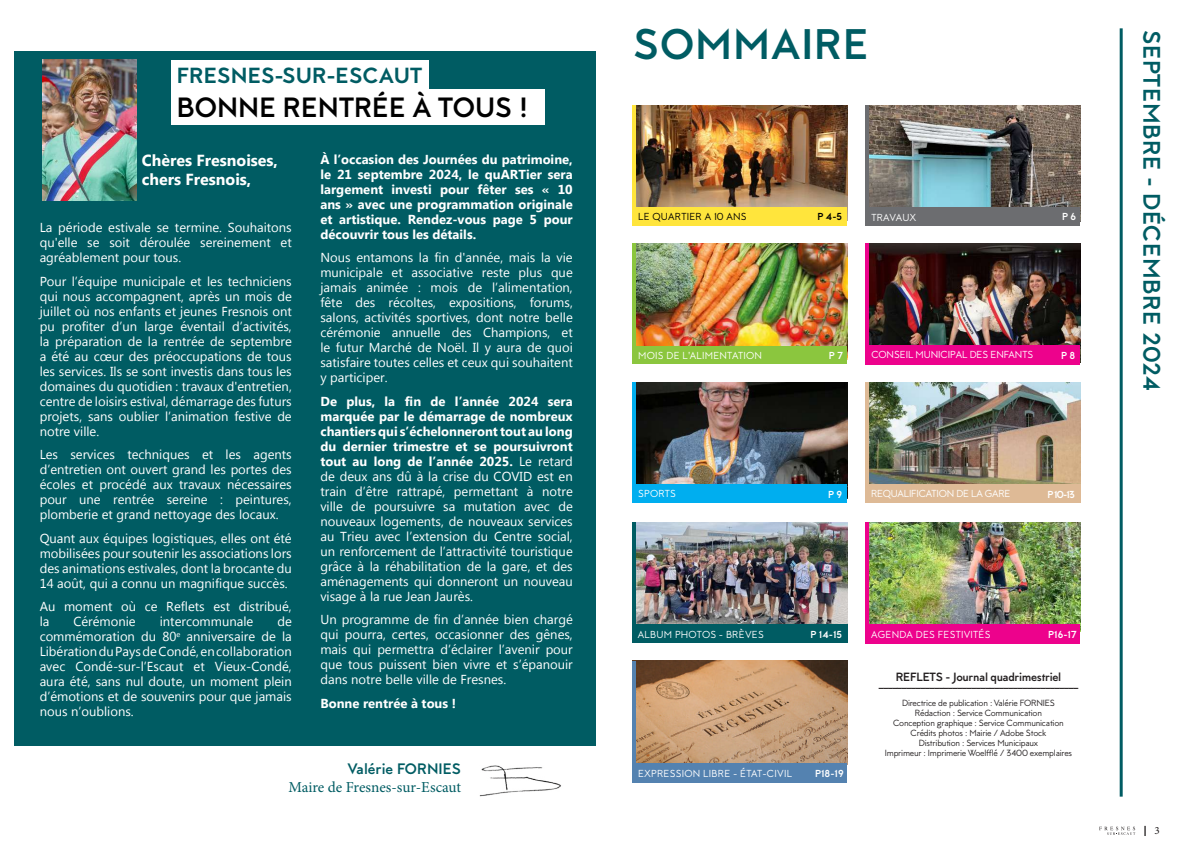
<style>
.page{position:relative;width:1191px;height:842px;background:#fff}
.page>*{position:absolute;margin:0;border:0;box-sizing:border-box;transform-origin:0 0}
.t1{font:700 43px "MTT Milano";letter-spacing:.02em;color:#005c63}
.t2{font:700 28px "MTT Milano";color:#000}
.t3{font:700 24px "MTT Milano";letter-spacing:.02em;color:#005c63}
.t4{font:800 22px "MTT Milano";color:#005c63}
.t5{font:700 16px/19px "Microsoft New Tai Lue";color:#fff}
.t6{font:15.2px "Minion Pro";color:#005c63}
.t7{font:700 15.2px "MTT Milano";color:#005c63}
.t8{font:13px/15px "Microsoft New Tai Lue";color:#fff;text-align:justify}
.t9{font:700 13px/15px "Microsoft New Tai Lue";color:#fff;text-align:justify}
.t10{font:700 12px "MTT Milano";letter-spacing:-.025em;color:#231f20}
.t11{font:11px "Minion Pro";color:#231f20}
.t12{font:10.2px "MTT Milano";letter-spacing:.02em;color:#fff}
.t13{font:700 10.2px "MTT Milano";color:#fff}
.t14{font:10.2px "MTT Milano";letter-spacing:-.01em;color:#fff}
.t15{font:10.2px "MTT Milano";letter-spacing:-.02em;color:#fff}
.t16{font:10.2px "MTT Milano";letter-spacing:.02em;color:#000}
.t17{font:700 10.2px "MTT Milano";color:#000}
.t18{font:700 10px "MTT Milano";color:#231f20}
.t19{font:9px/10px "MTT Milano";letter-spacing:-.025em;color:#231f20;text-align:center}
.s1{font-weight:700}
</style>
<div class="page">
<div style="left:14px;top:51px;width:581px;height:695px;background:#005c63"></div>
<hr style="left:1119px;top:28px;width:3px;height:769px;background:#005c63">
<img style="left:479px;top:765px;width:82px;height:32px">
<img style="left:868px;top:382px;width:212px;height:102px">
<hr style="left:865px;top:382px;width:3px;height:119px;background:#deba96">
<div style="left:865px;top:484px;width:215px;height:19px;background:#deba96"></div>
<img style="left:635px;top:105px;width:212px;height:102px">
<hr style="left:632px;top:105px;width:3px;height:121px;background:#ffe53c">
<div style="left:632px;top:207px;width:215px;height:19px;background:#ffe53c"></div>
<img style="left:868px;top:105px;width:212px;height:102px">
<hr style="left:865px;top:105px;width:3px;height:111px;background:#6c6d70">
<div style="left:865px;top:207px;width:215px;height:19px;background:#6c6d70"></div>
<img style="left:635px;top:382px;width:212px;height:102px">
<hr style="left:632px;top:382px;width:3px;height:121px;background:#00aeef">
<div style="left:632px;top:484px;width:215px;height:19px;background:#00aeef"></div>
<img style="left:868px;top:243px;width:212px;height:102px">
<hr style="left:865px;top:243px;width:3px;height:121px;background:#ed028c">
<div style="left:865px;top:345px;width:215px;height:19px;background:#ed028c"></div>
<img style="left:635px;top:523px;width:212px;height:101px">
<hr style="left:632px;top:523px;width:3px;height:120px;background:#005c63">
<div style="left:632px;top:624px;width:215px;height:19px;background:#005c63"></div>
<img style="left:868px;top:522px;width:212px;height:102px">
<hr style="left:865px;top:522px;width:3px;height:122px;background:#ed028c">
<div style="left:865px;top:624px;width:215px;height:20px;background:#ed028c"></div>
<img style="left:635px;top:243px;width:212px;height:103px">
<div style="left:632px;top:346px;width:215px;height:18px;background:#8bc63e"></div>
<hr style="left:632px;top:243px;width:3px;height:121px;background:#8bc63e">
<div style="left:171px;top:61px;width:258px;height:31px;background:#fff"></div>
<div style="left:171px;top:89px;width:374px;height:36px;background:#fff"></div>
<img style="left:635px;top:661px;width:212px;height:102px">
<hr style="left:632px;top:661px;width:3px;height:121px;background:#5482b0">
<div style="left:632px;top:763px;width:215px;height:19px;background:#5482b0"></div>
<img style="left:42px;top:60px;width:95px;height:140px">
<svg style="left:1099px;top:827px;width:36px;height:8px"></svg>
<h3 class="t4" style="left:177px;top:63px;width:247px">FRESNES-SUR-ESCAUT</h3>
<h2 class="t2" style="left:177px;top:91px;width:353px">BONNE RENTRÉE À TOUS !</h2>
<p class="t5" style="left:142px;top:152px;width:138px">Chères Fresnoises, chers Fresnois,</p>
<p class="t8" style="left:40px;top:221px;width:254px">La période estivale se termine. Souhaitons qu'elle se soit déroulée sereinement et agréablement pour tous.</p>
<p class="t8" style="left:40px;top:275px;width:254px">Pour l’équipe municipale et les techniciens qui nous accompagnent, après un mois de juillet où nos enfants et jeunes Fresnois ont pu profiter d’un large éventail d’activités, la préparation de la rentrée de septembre a été au cœur des préoccupations de tous les services. Ils se sont investis dans tous les domaines du quotidien : travaux d'entretien, centre de loisirs estival, démarrage des futurs projets, sans oublier l’animation festive de notre ville.</p>
<p class="t8" style="left:40px;top:448px;width:254px">Les services techniques et les agents d’entretien ont ouvert grand les portes des écoles et procédé aux travaux nécessaires pour une rentrée sereine : peintures, plomberie et grand nettoyage des locaux.</p>
<p class="t8" style="left:40px;top:532px;width:254px">Quant aux équipes logistiques, elles ont été mobilisées pour soutenir les associations lors des animations estivales, dont la brocante du 14 août, qui a connu un magnifique succès.</p>
<p class="t8" style="left:40px;top:600px;width:254px">Au moment où ce Reflets est distribué, la</p>
<p class="t8" style="left:73px;top:615px;width:64px">Cérémonie</p>
<p class="t8" style="left:160px;top:615px;width:95px">intercommunale</p>
<p class="t8" style="left:40px;top:615px;width:254px;text-indent:238px">de commémoration du 80<sup>e</sup> anniversaire de la Libération du Pays de Condé, en collaboration avec Condé-sur-l’Escaut et Vieux-Condé, aura été, sans nul doute, un moment plein d’émotions et de souvenirs pour que jamais nous n’oublions.</p>
<p class="t9" style="left:320px;top:153px;width:254px">À l’occasion des Journées du patrimoine, le 21 septembre 2024, le quARTier sera largement investi pour fêter ses « 10 ans » avec une programmation originale et artistique. Rendez-vous page 5 pour découvrir tous les détails.</p>
<p class="t8" style="left:320px;top:251px;width:254px">Nous entamons la fin d'année, mais la vie municipale et associative reste plus que jamais animée : mois de l’alimentation, fête des récoltes, expositions, forums, salons, activités sportives, dont notre belle cérémonie annuelle des Champions, et le futur Marché de Noël. Il y aura de quoi satisfaire toutes celles et ceux qui souhaitent y participer.</p>
<p class="t8" style="left:320px;top:395px;width:254px"><span class="s1">De plus, la fin de l’année 2024 sera marquée par le démarrage de nombreux chantiers qui s’échelonneront tout au long du dernier trimestre et se poursuivront tout au long de l’année 2025.</span> Le retard de deux ans dû à la crise du COVID est en train d’être rattrapé, permettant à notre ville de poursuivre sa mutation avec de nouveaux logements, de nouveaux services au Trieu avec l’extension du Centre social, un renforcement de l’attractivité touristique grâce à la réhabilitation de la gare, et des aménagements qui donneront un nouveau visage à la rue Jean Jaurès.</p>
<p class="t8" style="left:320px;top:613px;width:254px">Un programme de fin d’année bien chargé qui pourra, certes, occasionner des gênes, mais qui permettra d’éclairer l’avenir pour que tous puissent bien vivre et s’épanouir dans notre belle ville de Fresnes.</p>
<p class="t9" style="left:320px;top:697px;width:137px">Bonne rentrée à tous !</p>
<p class="t7" style="left:347px;top:760px;width:115px">Valérie FORNIES</p>
<p class="t6" style="left:288px;top:777px;width:174px">Maire de Fresnes-sur-Escaut</p>
<h1 class="t1" style="left:633px;top:19px;width:237px">SOMMAIRE</h1>
<p class="t16" style="left:638px;top:211px;width:110px">LE QUARTIER A 10 ANS</p>
<p class="t17" style="left:817px;top:211px;width:26px">P 4-5</p>
<p class="t12" style="left:871px;top:211px;width:46px">TRAVAUX</p>
<p class="t13" style="left:1062px;top:211px;width:16px">P 6</p>
<p class="t12" style="left:638px;top:350px;width:125px">MOIS DE L'ALIMENTATION</p>
<p class="t13" style="left:829px;top:350px;width:15px">P 7</p>
<p class="t14" style="left:871px;top:349px;width:163px">CONSEIL MUNICIPAL DES ENFANTS</p>
<p class="t13" style="left:1061px;top:349px;width:16px">P 8</p>
<p class="t12" style="left:638px;top:488px;width:39px">SPORTS</p>
<p class="t13" style="left:828px;top:488px;width:16px">P 9</p>
<p class="t15" style="left:871px;top:488px;width:141px">REQUALIFICATION DE LA GARE</p>
<p class="t13" style="left:1047px;top:488px;width:29px">P 10-13</p>
<p class="t12" style="left:638px;top:628px;width:127px">ALBUM PHOTOS - BRÈVES</p>
<p class="t13" style="left:810px;top:628px;width:33px">P 14-15</p>
<p class="t12" style="left:871px;top:629px;width:121px">AGENDA DES FESTIVITÉS</p>
<p class="t13" style="left:1048px;top:628px;width:30px">P16-17</p>
<p class="t12" style="left:638px;top:767px;width:155px">EXPRESSION LIBRE - ÉTAT-CIVIL</p>
<p class="t13" style="left:815px;top:767px;width:30px">P18-19</p>
<p class="t10" style="left:895px;top:670px;width:167px">REFLETS - Journal quadrimestriel</p>
<p class="t18" style="left:878px;top:678px;width:201px">___________________________________________</p>
<p class="t19" style="left:884px;top:698px;width:189px">Directrice de publication : Valérie FORNIES Rédaction : Service Communication<br>Conception graphique : Service Communication Crédits photos : Mairie / Adobe Stock<br>Distribution : Services Municipaux<br>Imprimeur : Imprimerie Woelfflé / 3400 exemplaires</p>
<h3 class="t3" style="left:1165px;top:30px;width:363px;rotate:90deg">SEPTEMBRE - DÉCEMBRE 2024</h3>
<p class="t11" style="left:1154px;top:823px;width:7px">3</p>
</div>
